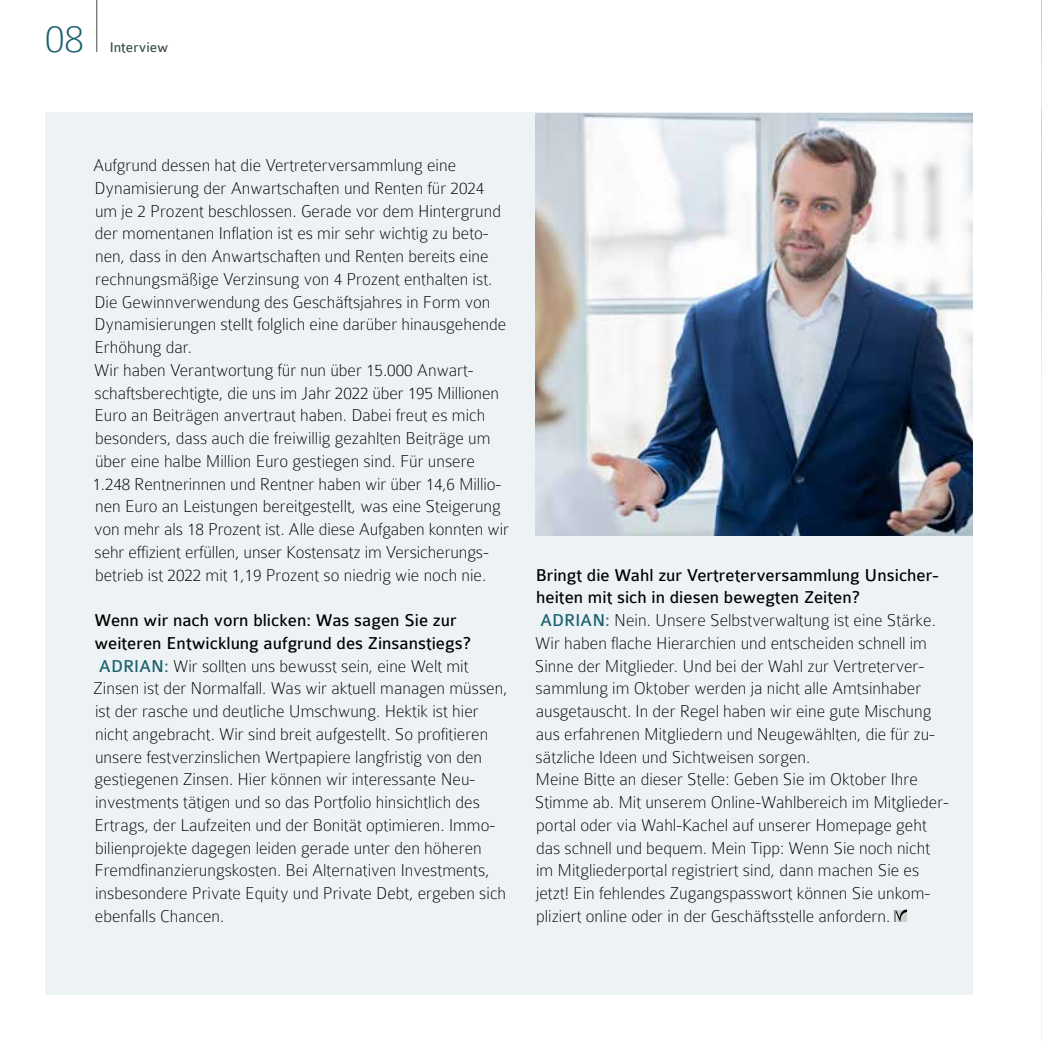
<style>
.page{position:relative;width:1042px;height:1042px;background:#fff}
.page>*{position:absolute;margin:0;border:0;box-sizing:border-box;transform-origin:0 0}
.t1{font:100 42px "Colaborate";color:#1c616f}
.t2{font:100 18.38px/22.8px "Colaborate";color:#000}
.t3{font:18.38px "Colaborate";color:#000}
.t4{font:14.88px "Colaborate";color:#3e4d4c}
.s1{font-weight:400;color:#1c616f}
.s2{font-weight:400}
</style>
<div class="page">
<hr style="left:1041px;top:0;width:1px;height:1042px;background:#edf2f4">
<img style="left:1041px;top:0;width:1px;height:351px">
<hr style="left:1041px;top:512px;width:1px;height:530px;background:#fff">
<div style="left:45px;top:112px;width:927px;height:882px;background:#edf2f4"></div>
<hr style="left:96px;top:0;width:1px;height:52px;background:#3e4d4c">
<svg style="left:894px;top:909px;width:13px;height:13px"></svg>
<img style="left:535px;top:113px;width:437px;height:422px">
<h1 class="t1" style="left:45px;top:17px;width:40px">08</h1>
<p class="t4" style="left:110px;top:39px;width:60px">Interview</p>
<p class="t2" style="left:93px;top:154px;width:418px">Aufgrund dessen hat die Vertreterversammlung eine Dynamisierung der Anwartschaften und Renten für 2024 um je 2 Prozent beschlossen. Gerade vor dem Hintergrund der momentanen Inflation ist es mir sehr wichtig zu beto&shy;nen, dass in den Anwartschaften und Renten bereits eine rechnungsmäßige Verzinsung von 4 Prozent enthalten ist.<br>Die Gewinnverwendung des Geschäftsjahres in Form von Dynamisierungen stellt folglich eine darüber hinausgehende Erhöhung dar.<br>Wir haben Verantwortung für nun über 15.000 Anwart&shy;schaftsberechtigte, die uns im Jahr 2022 über 195 Millionen Euro an Beiträgen anvertraut haben. Dabei freut es mich besonders, dass auch die freiwillig gezahlten Beiträge um über eine halbe Million Euro gestiegen sind. Für unsere 1.248 Rentnerinnen und Rentner haben wir über 14,6 Millio&shy;nen Euro an Leistungen bereitgestellt, was eine Steigerung von mehr als 18 Prozent ist. Alle diese Aufgaben konnten wir sehr effizient erfüllen, unser Kostensatz im Versicherungs&shy;betrieb ist 2022 mit 1,19 Prozent so niedrig wie noch nie.</p>
<p class="t3" style="left:94px;top:611px;width:364px">Wenn wir nach vorn blicken: Was sagen Sie zur</p>
<p class="t3" style="left:94px;top:633px;width:378px">weiteren Entwicklung aufgrund des Zinsanstiegs?</p>
<p class="t2" style="left:99px;top:654px;width:371px"><span class="s1">ADRIAN:</span> Wir sollten uns bewusst sein, eine Welt mit</p>
<p class="t2" style="left:93px;top:677px;width:416px">Zinsen ist der Normalfall. Was wir aktuell managen müssen,</p>
<p class="t2" style="left:95px;top:700px;width:385px">ist der rasche und deutliche Umschwung. Hektik ist hier</p>
<p class="t2" style="left:95px;top:722px;width:395px">nicht angebracht. Wir sind breit aufgestellt. So profitieren</p>
<p class="t2" style="left:95px;top:745px;width:389px">unsere festverzinslichen Wertpapiere langfristig von den</p>
<p class="t2" style="left:95px;top:768px;width:382px">gestiegenen Zinsen. Hier können wir interessante Neu-</p>
<p class="t2" style="left:95px;top:791px;width:386px">investments tätigen und so das Portfolio hinsichtlich des</p>
<p class="t2" style="left:94px;top:813px;width:402px">Ertrags, der Laufzeiten und der Bonität optimieren. Immo-</p>
<p class="t2" style="left:95px;top:836px;width:388px">bilienprojekte dagegen leiden gerade unter den höheren</p>
<p class="t2" style="left:94px;top:859px;width:397px">Fremdfinanzierungskosten. Bei Alternativen Investments,</p>
<p class="t2" style="left:95px;top:882px;width:413px">insbesondere Private Equity und Private Debt, ergeben sich</p>
<p class="t2" style="left:95px;top:904px;width:131px">ebenfalls Chancen.</p>
<p class="t2" style="left:535px;top:563px;width:416px"><span class="s2">Bringt die Wahl zur Vertreterversammlung Unsicher&shy;heiten mit sich in diesen bewegten Zeiten?<br></span><span class="s1">ADRIAN:</span> Nein. Unsere Selbstverwaltung ist eine Stärke.<br>Wir haben flache Hierarchien und entscheiden schnell im Sinne der Mitglieder. Und bei der Wahl zur Vertreterver&shy;sammlung im Oktober werden ja nicht alle Amtsinhaber ausgetauscht. In der Regel haben wir eine gute Mischung aus erfahrenen Mitgliedern und Neugewählten, die für zu&shy;sätzliche Ideen und Sichtweisen sorgen.<br>Meine Bitte an dieser Stelle: Geben Sie im Oktober Ihre Stimme ab. Mit unserem Online-Wahlbereich im Mitglieder&shy;portal oder via Wahl-Kachel auf unserer Homepage geht das schnell und bequem. Mein Tipp: Wenn Sie noch nicht im Mitgliederportal registriert sind, dann machen Sie es jetzt! Ein fehlendes Zugangspasswort können Sie unkom&shy;pliziert online oder in der Geschäftsstelle anfordern.</p>
</div>
